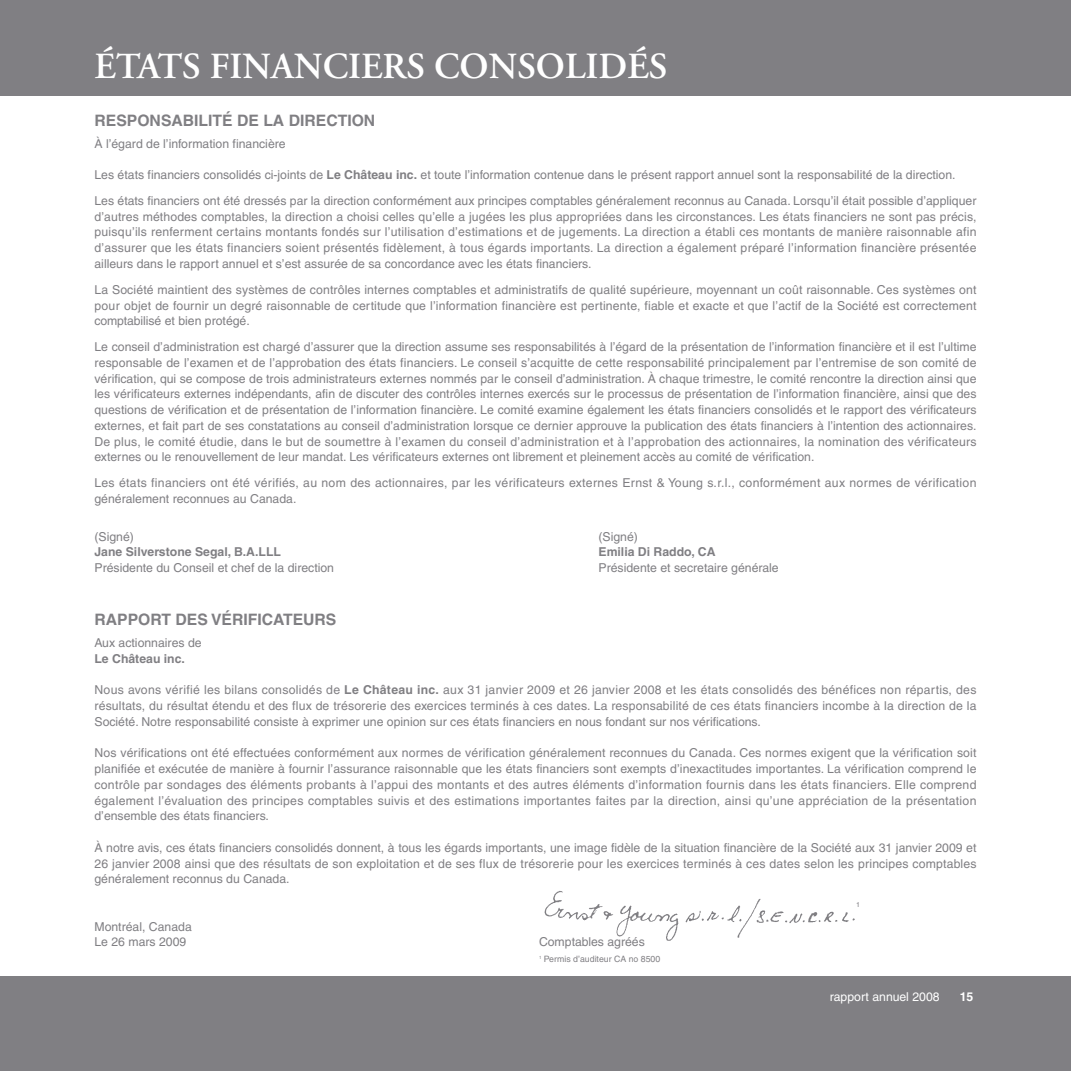
<style>
.page{position:relative;width:1071px;height:1071px;background:#fff}
.page>*{position:absolute;margin:0;border:0;box-sizing:border-box;transform-origin:0 0}
.t1{font:600 36.75px "Adobe Garamond Pro";color:#fff}
.t2{font:700 15.75px "Helvetica";color:#807f83}
.t3{font:12.25px/15.8px "Helvetica";color:#807f83;text-align:justify}
.t4{font:12.25px/15.8px "Helvetica";letter-spacing:.02em;color:#807f83}
.t5{font:700 12.25px "Helvetica";color:#807f83}
.t6{font:12.25px "Helvetica";color:#fff}
.t7{font:700 12.25px "Helvetica";color:#fff}
.t8{font:8.75px "Helvetica";color:#807f83}
.t9{font:7px "Helvetica";color:#807f83}
.s1{font-weight:700}
</style>
<div class="page">
<img style="left:544px;top:890px;width:311px;height:51px">
<div style="left:0;top:0;width:1071px;height:96px;background:#807f83"></div>
<div style="left:0;top:976px;width:1071px;height:95px;background:#807f83"></div>
<h1 class="t1" style="left:94px;top:52px;width:574px">ÉTATS FINANCIERS CONSOLIDÉS</h1>
<p class="t2" style="left:94px;top:114px;width:282px">RESPONSABILITÉ DE LA DIRECTION</p>
<p class="t3" style="left:94px;top:137px;width:193px">À l’égard de l’information financière</p>
<p class="t3" style="left:94px;top:163px;width:884px;line-height:25.9px">Les états financiers consolidés ci-joints de <span class="s1">Le Château inc.</span> et toute l’information contenue dans le présent rapport annuel sont la responsabilité de la direction.<br>Les états financiers ont été dressés par la direction conformément aux principes comptables généralement reconnus au Canada. Lorsqu’il était possible d’appliquer</p>
<p class="t3" style="left:94px;top:210px;width:883px">d’autres méthodes comptables, la direction a choisi celles qu’elle a jugées les plus appropriées dans les circonstances. Les états financiers ne sont pas précis, puisqu’ils renferment certains montants fondés sur l’utilisation d’estimations et de jugements. La direction a établi ces montants de manière raisonnable afin d’assurer que les états financiers soient présentés fidèlement, à tous égards importants. La direction a également préparé l’information financière présentée ailleurs dans le rapport annuel et s’est assurée de sa concordance avec les états financiers.</p>
<p class="t3" style="left:94px;top:283px;width:884px">La Société maintient des systèmes de contrôles internes comptables et administratifs de qualité supérieure, moyennant un coût raisonnable. Ces systèmes ont pour objet de fournir un degré raisonnable de certitude que l’information financière est pertinente, fiable et exacte et que l’actif de la Société est correctement comptabilisé et bien protégé.</p>
<p class="t3" style="left:95px;top:340px;width:884px">Le conseil d’administration est chargé d’assurer que la direction assume ses responsabilités à l’égard de la présentation de l’information financière et il est l’ultime responsable de l’examen et de l’approbation des états financiers. Le conseil s’acquitte de cette responsabilité principalement par l’entremise de son comité de vérification, qui se compose de trois administrateurs externes nommés par le conseil d’administration. À chaque trimestre, le comité rencontre la direction ainsi que les vérificateurs externes indépendants, afin de discuter des contrôles internes exercés sur le processus de présentation de l’information financière, ainsi que des questions de vérification et de présentation de l’information financière. Le comité examine également les états financiers consolidés et le rapport des vérificateurs externes, et fait part de ses constatations au conseil d’administration lorsque ce dernier approuve la publication des états financiers à l’intention des actionnaires.<br>De plus, le comité étudie, dans le but de soumettre à l’examen du conseil d’administration et à l’approbation des actionnaires, la nomination des vérificateurs externes ou le renouvellement de leur mandat. Les vérificateurs externes ont librement et pleinement accès au comité de vérification.</p>
<p class="t4" style="left:95px;top:476px;width:883px">Les états financiers ont été vérifiés, au nom des actionnaires, par les vérificateurs externes Ernst &amp; Young s.r.l., conformément aux normes de vérification généralement reconnues au Canada.</p>
<p class="t3" style="left:95px;top:530px;width:41px">(Signé)</p>
<p class="t3" style="left:599px;top:530px;width:41px">(Signé)</p>
<p class="t5" style="left:95px;top:548px;width:188px">Jane Silverstone Segal, B.A.LLL</p>
<p class="t5" style="left:599px;top:548px;width:119px">Emilia Di Raddo, CA</p>
<p class="t3" style="left:95px;top:561px;width:241px">Présidente du Conseil et chef de la direction</p>
<p class="t3" style="left:599px;top:561px;width:182px">Présidente et secretaire générale</p>
<p class="t2" style="left:94px;top:614px;width:244px">RAPPORT DES VÉRIFICATEURS</p>
<p class="t3" style="left:94px;top:636px;width:109px">Aux actionnaires de</p>
<p class="t5" style="left:94px;top:654px;width:92px">Le Château inc.</p>
<p class="t3" style="left:94px;top:683px;width:883px">Nous avons vérifié les bilans consolidés de <span class="s1">Le Château inc.</span> aux 31 janvier 2009 et 26 janvier 2008 et les états consolidés des bénéfices non répartis, des résultats, du résultat étendu et des flux de trésorerie des exercices terminés à ces dates. La responsabilité de ces états financiers incombe à la direction de la Société. Notre responsabilité consiste à exprimer une opinion sur ces états financiers en nous fondant sur nos vérifications.</p>
<p class="t3" style="left:94px;top:746px;width:884px">Nos vérifications ont été effectuées conformément aux normes de vérification généralement reconnues du Canada. Ces normes exigent que la vérification soit planifiée et exécutée de manière à fournir l’assurance raisonnable que les états financiers sont exempts d’inexactitudes importantes. La vérification comprend le contrôle par sondages des éléments probants à l’appui des montants et des autres éléments d’information fournis dans les états financiers. Elle comprend également l’évaluation des principes comptables suivis et des estimations importantes faites par la direction, ainsi qu’une appréciation de la présentation d’ensemble des états financiers.</p>
<p class="t3" style="left:94px;top:841px;width:884px">À notre avis, ces états financiers consolidés donnent, à tous les égards importants, une image fidèle de la situation financière de la Société aux 31 janvier 2009 et 26 janvier 2008 ainsi que des résultats de son exploitation et de ses flux de trésorerie pour les exercices terminés à ces dates selon les principes comptables généralement reconnus du Canada.</p>
<p class="t3" style="left:94px;top:920px;width:99px">Montréal, Canada<br>Le 26 mars 2009</p>
<p class="t9" style="left:856px;top:902px;width:5px">1</p>
<p class="t3" style="left:539px;top:935px;width:107px">Comptables agréés</p>
<p class="t8" style="left:539px;top:956px;width:123px"><sup>1</sup> Permis d’auditeur CA no 8500</p>
<p class="t6" style="left:830px;top:992px;width:111px">rapport annuel 2008</p>
<p class="t7" style="left:960px;top:992px;width:15px">15</p>
</div>
